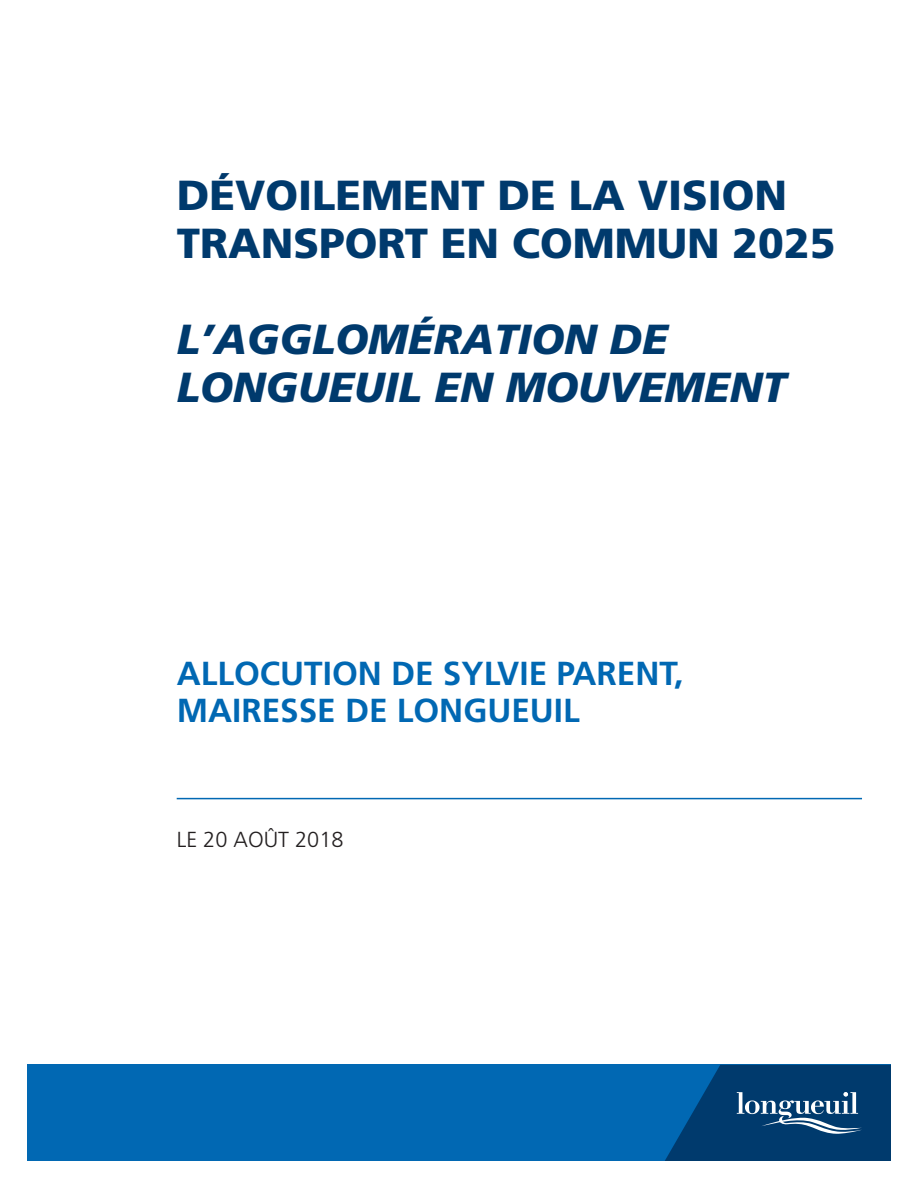
<style>
.page{position:relative;width:918px;height:1188px;background:#fff}
.page>*{position:absolute;margin:0;border:0;box-sizing:border-box;transform-origin:0 0}
.t1{font:900 42px/48px "Frutiger";color:#003a6d}
.t2{font:italic 900 42px/48px "Frutiger";color:#003a6d}
.t3{font:700 33.3px/37.5px "Frutiger";color:#0168b3}
.t4{font:300 21.75px "Frutiger";color:#231f20}
</style>
<div class="page">
<div style="left:27px;top:1065px;width:864px;height:96px;background:#0168b3"></div>
<svg style="left:665px;top:1065px;width:226px;height:96px;background:#0e4a7d"></svg>
<hr style="left:177px;top:798px;width:685px;height:1px;background:#0168b3">
<p class="t1" style="left:177px;top:170px;width:660px">dÉVOILEMENT DE LA VISION<br>TRANSPORT EN COMMUN 2025</p>
<p class="t2" style="left:177px;top:315px;width:611px">L’AGGLOMÉRATION DE lONGUEUIL EN MOUVEMENT</p>
<p class="t3" style="left:177px;top:654px;width:508px">ALLOCUTION DE SYLVIE PARENT,<br>MAIRESSE DE LONGUEUIL</p>
<p class="t4" style="left:177px;top:827px;width:168px">LE 20 AOÛT 2018</p>
</div>
